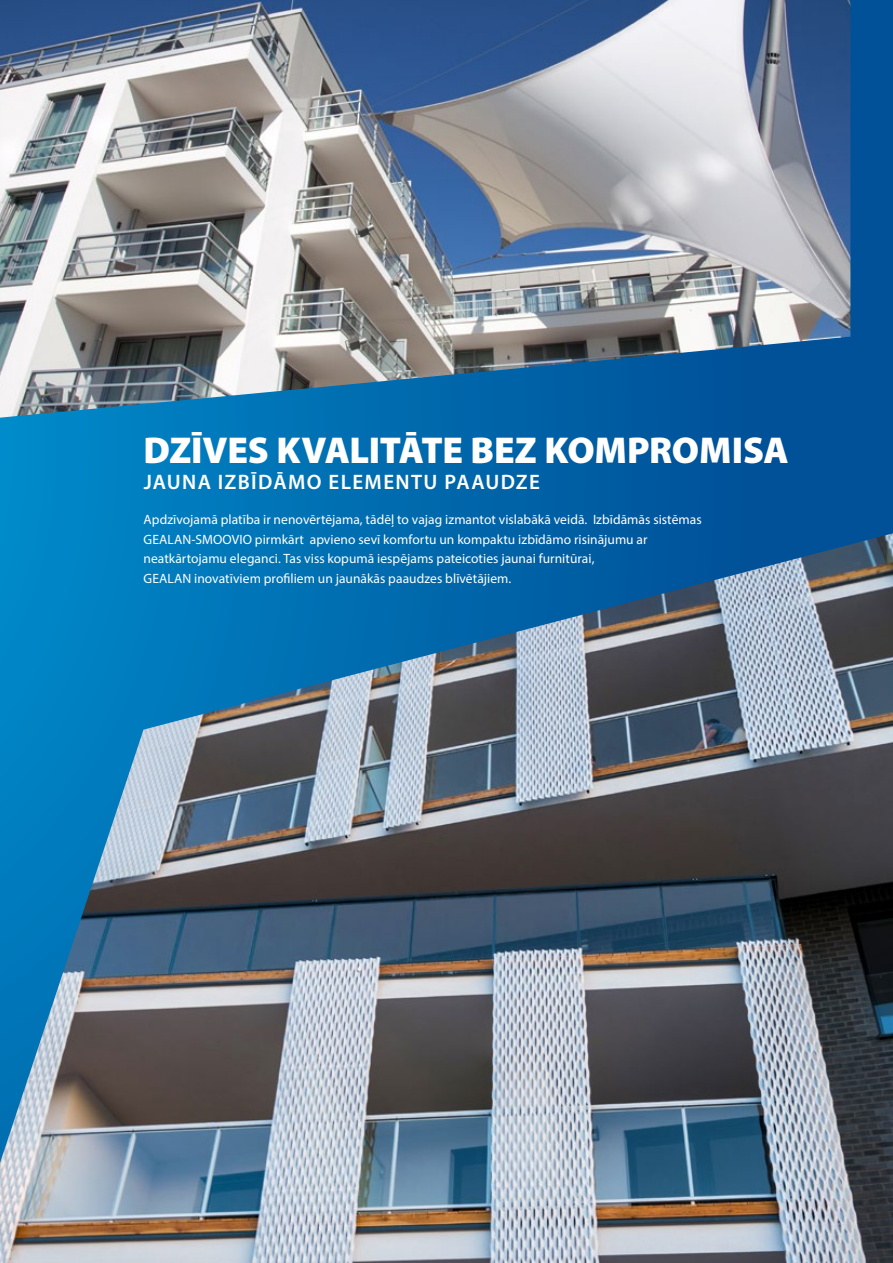
<style>
.page{position:relative;width:893px;height:1263px;background:#fff}
.page>*{position:absolute;margin:0;border:0;box-sizing:border-box;transform-origin:0 0}
.t1{font:900 37.5px "Myriad Pro";letter-spacing:-.01em;color:#fff}
.t2{font:600 21px "Myriad Pro";letter-spacing:.065em;color:#fff}
.t3{font:13.5px/19.6px "Myriad Pro";letter-spacing:.005em;color:#fff}
</style>
<div class="page">
<div style="left:0;top:0;width:893px;height:1263px;background:linear-gradient(to right,#0089c9,#004991)"></div>
<img style="left:0;top:533px;width:893px;height:730px">
<img style="left:0;top:0;width:850px;height:418px">
<h1 class="t1" style="left:144px;top:426px;width:647px">DZĪVES KVALITĀTE BEZ KOMPROMISA</h1>
<h2 class="t2" style="left:144px;top:468px;width:398px">JAUNA IZBĪDĀMO ELEMENTU PAAUDZE</h2>
<p class="t3" style="left:144px;top:509px;width:560px">Apdzīvojamā platība ir nenovērtējama, tādēļ to vajag izmantot vislabākā veidā. Izbīdāmās sistēmas GEALAN-SMOOVIO pirmkārt apvieno sevī komfortu un kompaktu izbīdāmo risinājumu ar neatkārtojamu eleganci. Tas viss kopumā iespējams pateicoties jaunai furnitūrai,<br>GEALAN inovatīviem profiliem un jaunākās paaudzes blīvētājiem.</p>
</div>
